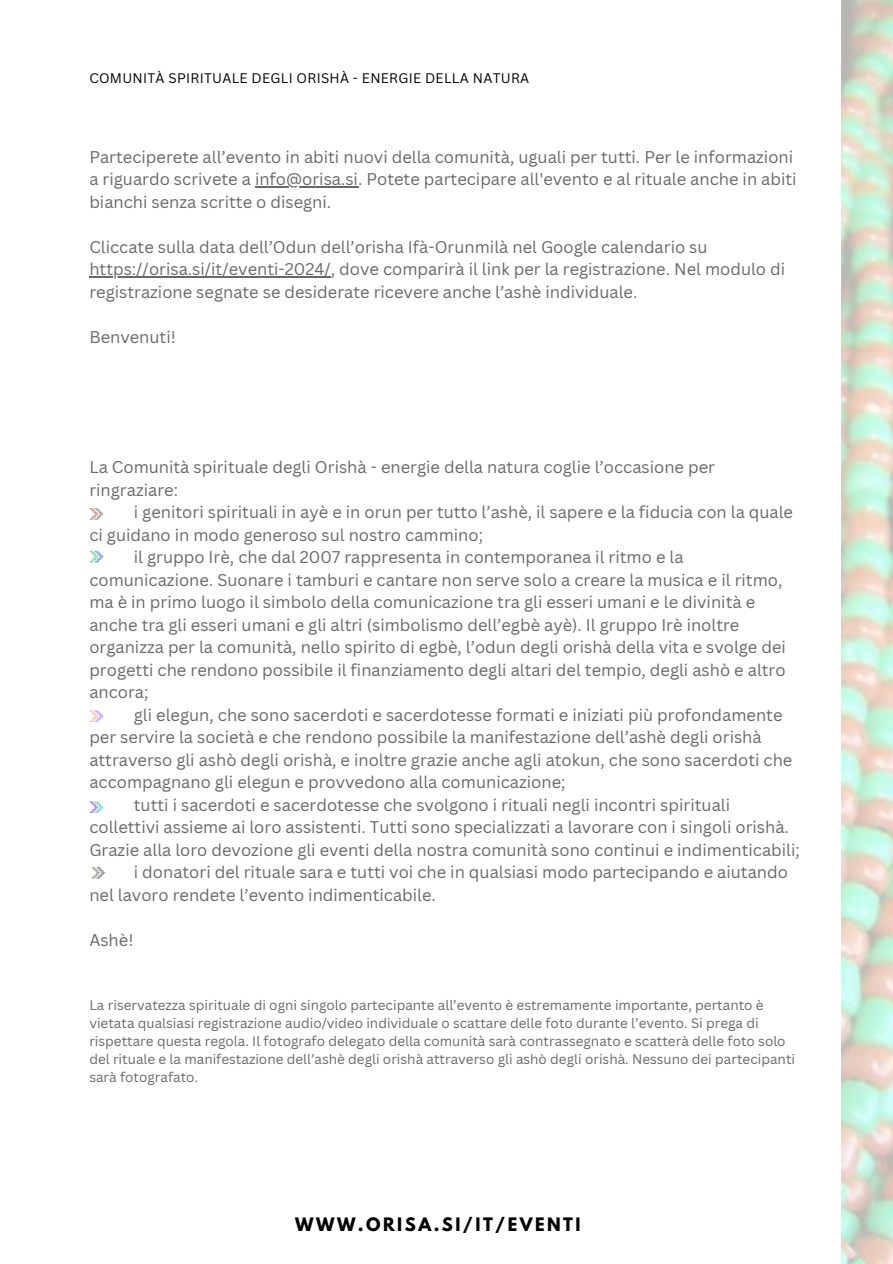
<style>
.page{position:relative;width:893px;height:1264px;background:#fff}
.page>*{position:absolute;margin:0;border:0;box-sizing:border-box;transform-origin:0 0}
.t1{font:16.5px/22.5px "Canva Sans";color:#6b6767}
.t2{font:700 16.5px "League Spartan";letter-spacing:.15em;color:#000}
.t3{font:13.5px/18px "Canva Sans";color:#6b6767}
.t4{font:13.5px "Canva Sans";letter-spacing:.02em;color:#000}
</style>
<div class="page">
<svg style="left:89px;top:508px;width:15px;height:11px"></svg>
<svg style="left:89px;top:551px;width:15px;height:11px"></svg>
<svg style="left:89px;top:710px;width:15px;height:11px"></svg>
<svg style="left:89px;top:801px;width:15px;height:11px"></svg>
<svg style="left:91px;top:866px;width:14px;height:12px"></svg>
<hr style="left:255px;top:186px;width:103px;height:1px;background:#6b6767">
<hr style="left:89px;top:276px;width:242px;height:1px;background:#6b6767">
<p class="t4" style="left:89px;top:68px;width:441px">COMUNITÀ SPIRITUALE DEGLI ORISHÀ - ENERGIE DELLA NATURA</p>
<p class="t1" style="left:89px;top:145px;width:708px">Parteciperete all’evento in abiti nuovi della comunità, uguali per tutti. Per le informazioni a riguardo scrivete a info@orisa.si. Potete partecipare all'evento e al rituale anche in abiti bianchi senza scritte o disegni.</p>
<p class="t1" style="left:89px;top:235px;width:697px">Cliccate sulla data dell’Odun dell’orisha Ifà-Orunmilà nel Google calendario su https://orisa.si/it/eventi-2024/, dove comparirà il link per la registrazione. Nel modulo di registrazione segnate se desiderate ricevere anche l’ashè individuale.</p>
<p class="t1" style="left:89px;top:325px;width:88px">Benvenuti!</p>
<p class="t1" style="left:89px;top:455px;width:627px">La Comunità spirituale degli Orishà - energie della natura coglie l’occasione per ringraziare:</p>
<p class="t1" style="left:134px;top:500px;width:660px">i genitori spirituali in ayè e in orun per tutto l’ashè, il sapere e la fiducia con la quale</p>
<p class="t1" style="left:89px;top:523px;width:395px">ci guidano in modo generoso sul nostro cammino;</p>
<p class="t1" style="left:134px;top:545px;width:551px">il gruppo Irè, che dal 2007 rappresenta in contemporanea il ritmo e la</p>
<p class="t1" style="left:89px;top:568px;width:694px">comunicazione. Suonare i tamburi e cantare non serve solo a creare la musica e il ritmo,</p>
<p class="t1" style="left:89px;top:590px;width:667px">ma è in primo luogo il simbolo della comunicazione tra gli esseri umani e le divinità e</p>
<p class="t1" style="left:89px;top:613px;width:651px">anche tra gli esseri umani e gli altri (simbolismo dell’egbè ayè). Il gruppo Irè inoltre</p>
<p class="t1" style="left:89px;top:635px;width:698px">organizza per la comunità, nello spirito di egbè, l’odun degli orishà della vita e svolge dei</p>
<p class="t1" style="left:89px;top:658px;width:697px">progetti che rendono possibile il finanziamento degli altari del tempio, degli ashò e altro</p>
<p class="t1" style="left:89px;top:680px;width:61px">ancora;</p>
<p class="t1" style="left:134px;top:703px;width:650px">gli elegun, che sono sacerdoti e sacerdotesse formati e iniziati più profondamente</p>
<p class="t1" style="left:89px;top:725px;width:673px">per servire la società e che rendono possibile la manifestazione dell’ashè degli orishà</p>
<p class="t1" style="left:89px;top:748px;width:704px">attraverso gli ashò degli orishà, e inoltre grazie anche agli atokun, che sono sacerdoti che</p>
<p class="t1" style="left:89px;top:770px;width:477px">accompagnano gli elegun e provvedono alla comunicazione;</p>
<p class="t1" style="left:134px;top:793px;width:597px">tutti i sacerdoti e sacerdotesse che svolgono i rituali negli incontri spirituali</p>
<p class="t1" style="left:89px;top:815px;width:701px">collettivi assieme ai loro assistenti. Tutti sono specializzati a lavorare con i singoli orishà.</p>
<p class="t1" style="left:89px;top:838px;width:712px">Grazie alla loro devozione gli eventi della nostra comunità sono continui e indimenticabili;</p>
<p class="t1" style="left:134px;top:860px;width:655px">i donatori del rituale sara e tutti voi che in qualsiasi modo partecipando e aiutando</p>
<p class="t1" style="left:89px;top:883px;width:348px">nel lavoro rendete l’evento indimenticabile.</p>
<p class="t1" style="left:89px;top:928px;width:46px">Ashè!</p>
<p class="t3" style="left:89px;top:995px;width:707px">La riservatezza spirituale di ogni singolo partecipante all’evento è estremamente importante, pertanto è vietata qualsiasi registrazione audio/video individuale o scattare delle foto durante l’evento. Si prega di rispettare questa regola. Il fotografo delegato della comunità sarà contrassegnato e scatterà delle foto solo del rituale e la manifestazione dell’ashè degli orishà attraverso gli ashò degli orishà. Nessuno dei partecipanti sarà fotografato.</p>
<p class="t2" style="left:295px;top:1215px;width:287px">WWW.ORISA.SI/IT/EVENTI</p>
</div>
